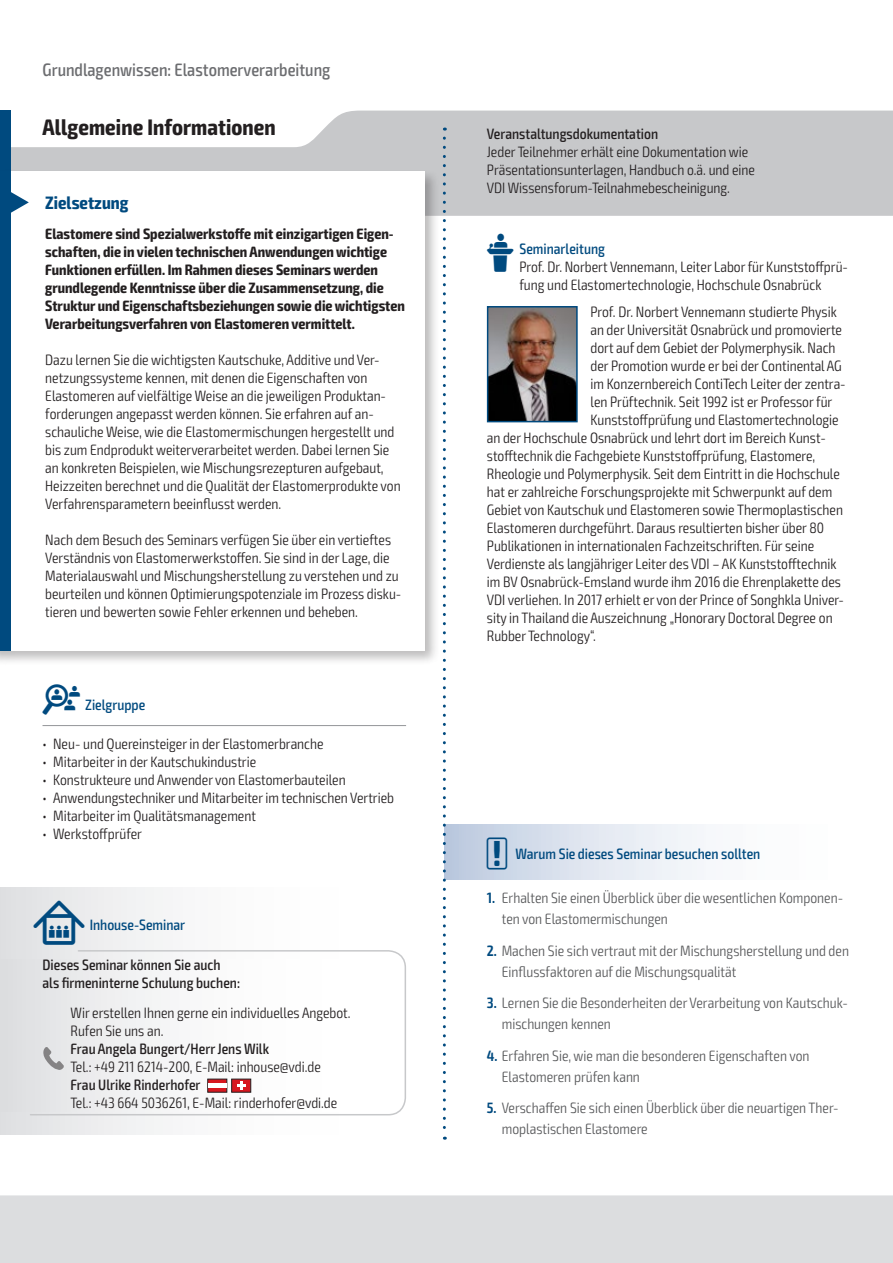
<style>
.page{position:relative;width:893px;height:1263px;background:#fff}
.page>*{position:absolute;margin:0;border:0;box-sizing:border-box;transform-origin:0 0}
.t1{font:700 condensed 22.5px "Exo 2";letter-spacing:.005em;color:#231f20}
.t2{font:500 condensed 18px "Exo 2";color:#6c6d70}
.t3{font:700 condensed 18px "Exo 2";color:#004a7f}
.t4{font:300 condensed 15px/18px "Exo 2";color:#231f20}
.t5{font:300 condensed 15px/21px "Exo 2";color:#57585a}
.t6{font:700 condensed 15px/18px "Exo 2";color:#231f20}
.t7{font:500 condensed 15px/18px "Exo 2";color:#231f20}
.t8{font:500 condensed 15px "Exo 2";color:#004a7f}
.s1{font-family:"VDI Iconset S4 A Regular";font-weight:400;font-stretch:normal}
.s2{font-family:"VDI Iconset S4 A Regular";font-weight:400;font-stretch:normal;font-size:15.45px}
.s3{font-family:"VDI Iconset S4 A Regular";font-weight:400;font-stretch:normal;color:#004a7f}
.s4{font-weight:500;color:#004a7f}
.s5{font-weight:600;color:#004a7f}
</style>
<div class="page">
<div style="left:0;top:1195px;width:893px;height:68px;background:#dcdddf"></div>
<svg style="left:11px;top:111px;width:881px;height:105px;fill:#c7c8ca"></svg>
<hr style="left:892px;top:111px;width:1px;height:105px;background:#004a7f">
<div style="left:0;top:111px;width:11px;height:63px;background:#004a7f"></div>
<div style="left:0;top:887px;width:406px;height:247px;background:linear-gradient(to right,#e4e5e7,#fff)"></div>
<svg style="left:29px;top:949px;width:377px;height:167px"></svg>
<div style="left:0;top:959px;width:383px;height:152px;background:linear-gradient(to right,#e2e3e5,#fff)"></div>
<svg style="left:207px;top:1079px;width:44px;height:13px"></svg>
<div style="left:208px;top:1083px;width:19px;height:5px;background:#fff"></div>
<svg style="left:43px;top:1047px;width:21px;height:23px"></svg>
<div style="left:0;top:168px;width:440px;height:498px;background:#231f20;opacity:.3"></div>
<div style="left:0;top:171px;width:424px;height:480px;background:#fff"></div>
<div style="left:0;top:171px;width:11px;height:480px;background:#004a7f"></div>
<svg style="left:11px;top:192px;width:18px;height:21px"></svg>
<hr style="left:43px;top:725px;width:363px;height:1px;background:#939598">
<div style="left:444px;top:825px;width:406px;height:55px;background:linear-gradient(to right,#c4d0e3,#fff)"></div>
<img style="left:490px;top:309px;width:85px;height:110px">
<div style="left:487px;top:306px;width:91px;height:116px;border:2px solid #004a7f"></div>
<svg style="left:443px;top:138px;width:3px;height:1002px"></svg>
<p class="t2" style="left:43px;top:59px;width:289px">Grundlagenwissen: Elastomerverarbeitung</p>
<h1 class="t1" style="left:43px;top:113px;width:235px">Allgemeine Informationen</h1>
<p class="t7" style="left:487px;top:125px;width:173px">Veranstaltungsdokumentation</p>
<p class="t4" style="left:487px;top:143px;width:270px">Jeder Teilnehmer erhält eine Dokumentation wie<br>Präsentationsunterlagen, Handbuch o.ä. und eine<br>VDI Wissensforum-Teilnahmebescheinigung.</p>
<p class="t3" style="left:45px;top:192px;width:85px">Zielsetzung</p>
<p class="t6" style="left:45px;top:225px;width:361px">Elastomere sind Spezialwerkstoffe mit einzigartigen Eigen&shy;schaften, die in vielen technischen Anwendungen wichtige Funktionen erfüllen. Im Rahmen dieses Seminars werden grundlegende Kenntnisse über die Zusammensetzung, die Struktur und Eigenschaftsbeziehungen sowie die wichtigsten Verarbeitungsverfahren von Elastomeren vermittelt.</p>
<p class="t4" style="left:45px;top:351px;width:357px">Dazu lernen Sie die wichtigsten Kautschuke, Additive und Ver&shy;netzungssysteme kennen, mit denen die Eigenschaften von Elastomeren auf vielfältige Weise an die jeweiligen Produktan&shy;forderungen angepasst werden können. Sie erfahren auf an&shy;schauliche Weise, wie die Elastomermischungen hergestellt und bis zum Endprodukt weiterverarbeitet werden. Dabei lernen Sie an konkreten Beispielen, wie Mischungsrezepturen aufgebaut, Heizzeiten berechnet und die Qualität der Elastomerprodukte von Verfahrensparametern beeinflusst werden.</p>
<p class="t4" style="left:45px;top:531px;width:356px">Nach dem Besuch des Seminars verfügen Sie über ein vertieftes Verständnis von Elastomerwerkstoffen. Sie sind in der Lage, die Materialauswahl und Mischungsherstellung zu verstehen und zu beurteilen und können Optimierungspotenziale im Prozess disku&shy;tieren und bewerten sowie Fehler erkennen und beheben.</p>
<p class="t8" style="left:43px;top:696px;width:104px"><span class="s1">Z</span> Zielgruppe</p>
<p class="t4" style="left:43px;top:735px;width:283px">• Neu- und Quereinsteiger in der Elastomerbranche</p>
<p class="t4" style="left:43px;top:753px;width:215px">• Mitarbeiter in der Kautschukindustrie</p>
<p class="t4" style="left:43px;top:771px;width:305px">• Konstrukteure und Anwender von Elastomerbauteilen</p>
<p class="t4" style="left:43px;top:789px;width:353px">• Anwendungstechniker und Mitarbeiter im technischen Vertrieb</p>
<p class="t4" style="left:43px;top:807px;width:215px">• Mitarbeiter im Qualitätsmanagement</p>
<p class="t4" style="left:43px;top:825px;width:101px">• Werkstoffprüfer</p>
<p class="t8" style="left:33px;top:916px;width:153px"><span class="s2">I</span> Inhouse-Seminar</p>
<p class="t7" style="left:43px;top:955px;width:199px">Dieses Seminar können Sie auch als firmeninterne Schulung buchen:</p>
<p class="t4" style="left:71px;top:1004px;width:282px">Wir erstellen Ihnen gerne ein individuelles Angebot.<br>Rufen Sie uns an.</p>
<p class="t7" style="left:71px;top:1040px;width:200px">Frau Angela Bungert/Herr Jens Wilk</p>
<p class="t4" style="left:71px;top:1058px;width:252px">Tel.: +49 211 6214-200, E-Mail: inhouse@vdi.de</p>
<p class="t7" style="left:71px;top:1076px;width:132px">Frau Ulrike Rinderhofer</p>
<p class="t4" style="left:71px;top:1094px;width:268px">Tel.: +43 664 5036261, E-Mail: rinderhofer@vdi.de</p>
<p class="t4" style="left:519px;top:240px;width:330px;text-indent:-33px"><span class="s3">L</span> <span class="s4">Seminarleitung<br></span>Prof. Dr. Norbert Vennemann, Leiter Labor für Kunststoffprü&shy;fung und Elastomertechnologie, Hochschule Osnabrück</p>
<p class="t4" style="left:590px;top:303px;width:248px">Prof. Dr. Norbert Vennemann studierte Physik</p>
<p class="t4" style="left:590px;top:321px;width:253px">an der Universität Osnabrück und promovierte</p>
<p class="t4" style="left:590px;top:339px;width:247px">dort auf dem Gebiet der Polymerphysik. Nach</p>
<p class="t4" style="left:590px;top:357px;width:253px">der Promotion wurde er bei der Continental AG</p>
<p class="t4" style="left:590px;top:375px;width:255px">im Konzernbereich ContiTech Leiter der zentra-</p>
<p class="t4" style="left:590px;top:393px;width:243px">len Prüftechnik. Seit 1992 ist er Professor für</p>
<p class="t4" style="left:590px;top:411px;width:250px">Kunststoffprüfung und Elastomertechnologie</p>
<p class="t4" style="left:487px;top:429px;width:339px">an der Hochschule Osnabrück und lehrt dort im Bereich Kunst-</p>
<p class="t4" style="left:487px;top:447px;width:330px">stofftechnik die Fachgebiete Kunststoffprüfung, Elastomere,</p>
<p class="t4" style="left:487px;top:465px;width:355px">Rheologie und Polymerphysik. Seit dem Eintritt in die Hochschule</p>
<p class="t4" style="left:487px;top:483px;width:347px">hat er zahlreiche Forschungsprojekte mit Schwerpunkt auf dem</p>
<p class="t4" style="left:487px;top:501px;width:358px">Gebiet von Kautschuk und Elastomeren sowie Thermoplastischen</p>
<p class="t4" style="left:487px;top:519px;width:339px">Elastomeren durchgeführt. Daraus resultierten bisher über 80</p>
<p class="t4" style="left:487px;top:537px;width:329px">Publikationen in internationalen Fachzeitschriften. Für seine</p>
<p class="t4" style="left:487px;top:555px;width:351px">Verdienste als langjähriger Leiter des VDI – AK Kunststofftechnik</p>
<p class="t4" style="left:487px;top:573px;width:356px">im BV Osnabrück-Emsland wurde ihm 2016 die Ehrenplakette des</p>
<p class="t4" style="left:487px;top:591px;width:357px">VDI verliehen. In 2017 erhielt er von der Prince of Songhkla Univer-</p>
<p class="t4" style="left:487px;top:609px;width:347px">sity in Thailand die Auszeichnung „Honorary Doctoral Degree on</p>
<p class="t4" style="left:487px;top:627px;width:110px">Rubber Technology“.</p>
<p class="t8" style="left:487px;top:844px;width:275px"><span class="s1">!</span> Warum Sie dieses Seminar besuchen sollten</p>
<p class="t5" style="left:502px;top:888px;width:343px;text-indent:-15px"><span class="s5">1.</span> Erhalten Sie einen Überblick über die wesentlichen Komponen&shy;ten von Elastomermischungen</p>
<p class="t5" style="left:502px;top:940px;width:349px;text-indent:-15px"><span class="s5">2.</span> Machen Sie sich vertraut mit der Mischungsherstellung und den<br>Einflussfaktoren auf die Mischungsqualität</p>
<p class="t5" style="left:502px;top:993px;width:346px;text-indent:-15px"><span class="s5">3.</span> Lernen Sie die Besonderheiten der Verarbeitung von Kautschuk&shy;mischungen kennen</p>
<p class="t5" style="left:502px;top:1045px;width:309px;text-indent:-15px"><span class="s5">4.</span> Erfahren Sie, wie man die besonderen Eigenschaften von<br>Elastomeren prüfen kann</p>
<p class="t5" style="left:502px;top:1098px;width:338px;text-indent:-15px"><span class="s5">5.</span> Verschaffen Sie sich einen Überblick über die neuartigen Ther&shy;moplastischen Elastomere</p>
</div>
